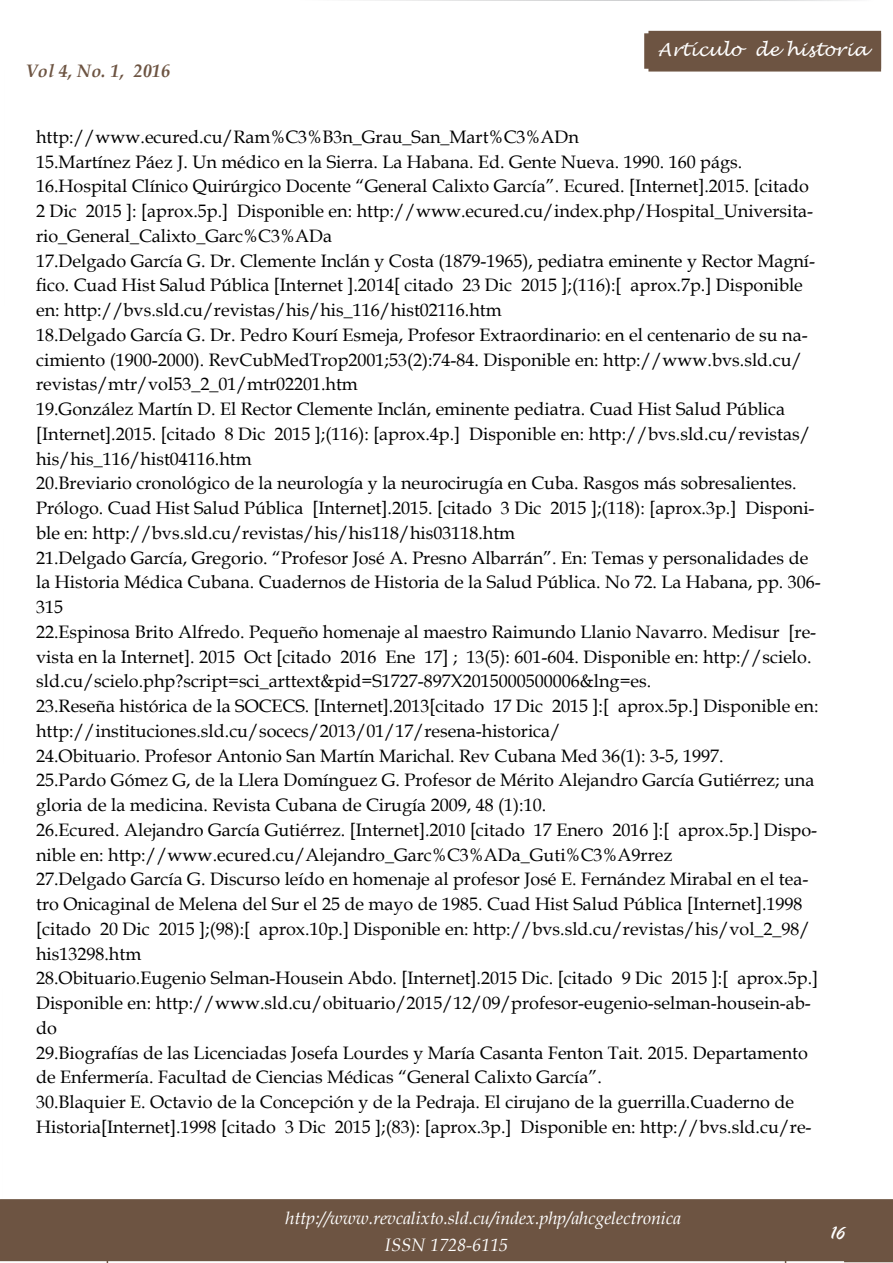
<style>
.page{position:relative;width:893px;height:1263px;background:#fff}
.page>*{position:absolute;margin:0;border:0;box-sizing:border-box;transform-origin:0 0}
.t1{font:21px "Brush Script";color:#fff}
.t2{font:18px/24.8px "Book Antiqua";color:#000}
.t3{font:italic 18px/27px "Book Antiqua";letter-spacing:-.005em;color:#fff}
.t4{font:italic 18px "Lucida Handwriting";letter-spacing:.01em;color:#fff}
.t5{font:italic 700 18px "Book Antiqua";letter-spacing:.01em;color:#6d5442}
</style>
<div class="page">
<div style="left:0;top:1199px;width:893px;height:62px;background:#6d5442;border:2px solid #6d5442"></div>
<svg style="left:107px;top:1258px;width:679px;height:5px"></svg>
<svg style="left:844px;top:1199px;width:49px;height:63px"></svg>
<div style="left:648px;top:31px;width:233px;height:41px;background:#6d5442;border:2px solid #6d5442"></div>
<div style="left:830px;top:1225px;width:49px;height:31px;background:#6d5442"></div>
<p class="t5" style="left:26px;top:58px;width:146px">Vol 4, No. 1, 2016</p>
<p class="t4" style="left:658px;top:38px;width:211px">Artículo de historia</p>
<p class="t2" style="left:36px;top:124px;width:786px">http://www.ecured.cu/Ram%C3%B3n_Grau_San_Mart%C3%ADn<br>15.Martínez Páez J. Un médico en la Sierra. La Habana. Ed. Gente Nueva. 1990. 160 págs.<br>16.Hospital Clínico Quirúrgico Docente “General Calixto García”. Ecured. [Internet].2015. [citado 2 Dic 2015 ]: [aprox.5p.] Disponible en: http://www.ecured.cu/index.php/Hospital_Universita&shy;rio_General_Calixto_Garc%C3%ADa<br>17.Delgado García G. Dr. Clemente Inclán y Costa (1879-1965), pediatra eminente y Rector Magní&shy;fico. Cuad Hist Salud Pública [Internet ].2014[ citado 23 Dic 2015 ];(116):[ aprox.7p.] Disponible en: http://bvs.sld.cu/revistas/his/his_116/hist02116.htm<br>18.Delgado García G. Dr. Pedro Kourí Esmeja, Profesor Extraordinario: en el centenario de su na&shy;cimiento (1900-2000). RevCubMedTrop2001;53(2):74-84. Disponible en: http://www.bvs.sld.cu/ revistas/mtr/vol53_2_01/mtr02201.htm<br>19.González Martín D. El Rector Clemente Inclán, eminente pediatra. Cuad Hist Salud Pública [Internet].2015. [citado 8 Dic 2015 ];(116): [aprox.4p.] Disponible en: http://bvs.sld.cu/revistas/ his/his_116/hist04116.htm<br>20.Breviario cronológico de la neurología y la neurocirugía en Cuba. Rasgos más sobresalientes.<br>Prólogo. Cuad Hist Salud Pública [Internet].2015. [citado 3 Dic 2015 ];(118): [aprox.3p.] Disponi&shy;ble en: http://bvs.sld.cu/revistas/his/his118/his03118.htm<br>21.Delgado García, Gregorio. “Profesor José A. Presno Albarrán”. En: Temas y personalidades de la Historia Médica Cubana. Cuadernos de Historia de la Salud Pública. No 72. La Habana, pp. 306- 315<br>22.Espinosa Brito Alfredo. Pequeño homenaje al maestro Raimundo Llanio Navarro. Medisur [re&shy;vista en la Internet]. 2015 Oct [citado 2016 Ene 17] ; 13(5): 601-604. Disponible en: http://scielo. sld.cu/scielo.php?script=sci_arttext&amp;pid=S1727-897X2015000500006&amp;lng=es.<br>23.Reseña histórica de la SOCECS. [Internet].2013[citado 17 Dic 2015 ]:[ aprox.5p.] Disponible en: http://instituciones.sld.cu/socecs/2013/01/17/resena-historica/<br>24.Obituario. Profesor Antonio San Martín Marichal. Rev Cubana Med 36(1): 3-5, 1997.<br>25.Pardo Gómez G, de la Llera Domínguez G. Profesor de Mérito Alejandro García Gutiérrez; una gloria de la medicina. Revista Cubana de Cirugía 2009, 48 (1):10.<br>26.Ecured. Alejandro García Gutiérrez. [Internet].2010 [citado 17 Enero 2016 ]:[ aprox.5p.] Dispo&shy;nible en: http://www.ecured.cu/Alejandro_Garc%C3%ADa_Guti%C3%A9rrez<br>27.Delgado García G. Discurso leído en homenaje al profesor José E. Fernández Mirabal en el tea&shy;tro Onicaginal de Melena del Sur el 25 de mayo de 1985. Cuad Hist Salud Pública [Internet].1998 [citado 20 Dic 2015 ];(98):[ aprox.10p.] Disponible en: http://bvs.sld.cu/revistas/his/vol_2_98/ his13298.htm<br>28.Obituario.Eugenio Selman-Housein Abdo. [Internet].2015 Dic. [citado 9 Dic 2015 ]:[ aprox.5p.] Disponible en: http://www.sld.cu/obituario/2015/12/09/profesor-eugenio-selman-housein-ab&shy;do<br>29.Biografías de las Licenciadas Josefa Lourdes y María Casanta Fenton Tait. 2015. Departamento de Enfermería. Facultad de Ciencias Médicas “General Calixto García”.<br>30.Blaquier E. Octavio de la Concepción y de la Pedraja. El cirujano de la guerrilla.Cuaderno de Historia[Internet].1998 [citado 3 Dic 2015 ];(83): [aprox.3p.] Disponible en: http://bvs.sld.cu/re-</p>
<p class="t3" style="left:385px;top:1204px;width:298px;text-indent:-99px">http://www.revcalixto.sld.cu/index.php/ahcgelectronica<br>ISSN 1728-6115</p>
<p class="t1" style="left:831px;top:1220px;width:16px">16</p>
</div>
